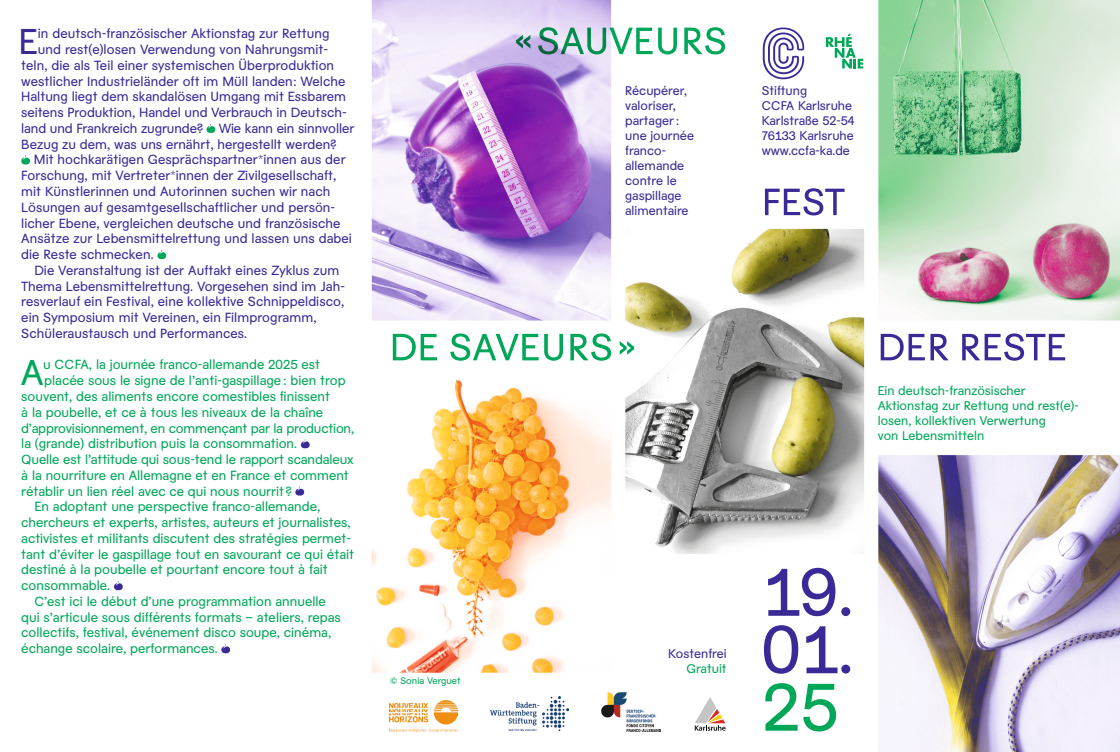
<style>
.page{position:relative;width:1120px;height:752px;background:#fff}
.page>*{position:absolute;margin:0;border:0;box-sizing:border-box;transform-origin:0 0}
.t1{font:35.38px "Perroquet";color:#3a2a97}
.t2{font:35.38px "Perroquet";color:#00a759}
.t3{font:13.12px "Perroquet";letter-spacing:.005em;color:#3a2a97}
.t4{font:13.12px "Perroquet";color:#00a759}
.t5{font:12.5px/15px "Perroquet";color:#3a2a97}
.t6{font:12.5px/15px "Perroquet";color:#00a759}
.t7{font:9.38px "Perroquet";color:#00a759}
</style>
<div class="page">
<img style="left:23px;top:0;width:1097px;height:751px">
<svg style="left:206px;top:124px;width:9px;height:9px"></svg>
<svg style="left:21px;top:155px;width:9px;height:9px"></svg>
<svg style="left:157px;top:250px;width:9px;height:9px"></svg>
<svg style="left:301px;top:439px;width:9px;height:9px"></svg>
<svg style="left:295px;top:486px;width:9px;height:9px"></svg>
<svg style="left:114px;top:581px;width:9px;height:9px"></svg>
<svg style="left:221px;top:644px;width:9px;height:9px"></svg>
<img style="left:602px;top:691px;width:58px;height:40px">
<svg style="left:695px;top:696px;width:30px;height:34px"></svg>
<img style="left:516px;top:27px;width:211px;height:27px">
<img style="left:880px;top:333px;width:185px;height:27px">
<img style="left:768px;top:567px;width:82px;height:49px">
<img style="left:764px;top:625px;width:86px;height:48px">
<img style="left:765px;top:682px;width:71px;height:49px">
<img style="left:765px;top:188px;width:79px;height:27px">
<img style="left:393px;top:333px;width:241px;height:27px">
<img style="left:491px;top:696px;width:77px;height:34px">
<img style="left:390px;top:695px;width:67px;height:40px">
<svg style="left:763px;top:27px;width:41px;height:52px"></svg>
<svg style="left:826px;top:33px;width:37px;height:35px"></svg>
<h1 class="t1" style="left:18px;top:22px;width:21px">E</h1>
<p class="t3" style="left:38px;top:26px;width:293px">in deutsch-französischer Aktionstag zur Rettung</p>
<p class="t3" style="left:38px;top:42px;width:292px">und rest(e)losen Verwendung von Nahrungsmit-</p>
<p class="t3" style="left:21px;top:58px;width:314px">teln, die als Teil einer systemischen Überproduktion</p>
<p class="t3" style="left:21px;top:74px;width:326px">westlicher Industrieländer oft im Müll landen: Welche</p>
<p class="t3" style="left:21px;top:89px;width:326px">Haltung liegt dem skandalösen Umgang mit Essbarem</p>
<p class="t3" style="left:21px;top:105px;width:327px">seitens Produktion, Handel und Verbrauch in Deutsch-</p>
<p class="t3" style="left:21px;top:121px;width:335px">land und Frankreich zugrunde? Wie kann ein sinnvoller</p>
<p class="t3" style="left:21px;top:137px;width:317px">Bezug zu dem, was uns ernährt, hergestellt werden?</p>
<p class="t3" style="left:34px;top:152px;width:313px">Mit hochkarätigen Gesprächspartner*innen aus der</p>
<p class="t3" style="left:21px;top:168px;width:317px">Forschung, mit Vertreter*innen der Zivilgesellschaft,</p>
<p class="t3" style="left:21px;top:184px;width:310px">mit Künstlerinnen und Autorinnen suchen wir nach</p>
<p class="t3" style="left:21px;top:200px;width:315px">Lösungen auf gesamtgesellschaftlicher und persön-</p>
<p class="t3" style="left:21px;top:215px;width:321px">licher Ebene, vergleichen deutsche und französische</p>
<p class="t3" style="left:21px;top:231px;width:332px">Ansätze zur Lebensmittelrettung und lassen uns dabei</p>
<p class="t3" style="left:21px;top:247px;width:134px">die Reste schmecken.</p>
<p class="t3" style="left:34px;top:263px;width:306px">Die Veranstaltung ist der Auftakt eines Zyklus zum</p>
<p class="t3" style="left:21px;top:278px;width:325px">Thema Lebensmittelrettung. Vorgesehen sind im Jah-</p>
<p class="t3" style="left:21px;top:294px;width:324px">resverlauf ein Festival, eine kollektive Schnippeldisco,</p>
<p class="t3" style="left:21px;top:310px;width:297px">ein Symposium mit Vereinen, ein Filmprogramm,</p>
<p class="t3" style="left:21px;top:326px;width:227px">Schüleraustausch und Performances.</p>
<h1 class="t2" style="left:21px;top:353px;width:24px">A</h1>
<p class="t4" style="left:43px;top:357px;width:278px">u CCFA, la journée franco-allemande 2025 est</p>
<p class="t4" style="left:44px;top:373px;width:303px">placée sous le signe de l’anti-gaspillage : bien trop</p>
<p class="t4" style="left:21px;top:389px;width:310px">souvent, des aliments encore comestibles finissent</p>
<p class="t4" style="left:21px;top:404px;width:303px">à la poubelle, et ce à tous les niveaux de la chaîne</p>
<p class="t4" style="left:21px;top:420px;width:334px">d’approvisionnement, en commençant par la production,</p>
<p class="t4" style="left:21px;top:436px;width:277px">la (grande) distribution puis la consommation.</p>
<p class="t4" style="left:21px;top:452px;width:334px">Quelle est l’attitude qui sous-tend le rapport scandaleux</p>
<p class="t4" style="left:21px;top:467px;width:329px">à la nourriture en Allemagne et en France et comment</p>
<p class="t4" style="left:21px;top:483px;width:272px">rétablir un lien réel avec ce qui nous nourrit ?</p>
<p class="t4" style="left:34px;top:499px;width:287px">En adoptant une perspective franco-allemande,</p>
<p class="t4" style="left:21px;top:515px;width:331px">chercheurs et experts, artistes, auteurs et journalistes,</p>
<p class="t4" style="left:21px;top:530px;width:331px">activistes et militants discutent des stratégies permet-</p>
<p class="t4" style="left:21px;top:546px;width:334px">tant d’éviter le gaspillage tout en savourant ce qui était</p>
<p class="t4" style="left:21px;top:562px;width:308px">destiné à la poubelle et pourtant encore tout à fait</p>
<p class="t4" style="left:21px;top:578px;width:90px">consommable.</p>
<p class="t4" style="left:34px;top:593px;width:293px">C’est ici le début d’une programmation annuelle</p>
<p class="t4" style="left:21px;top:609px;width:321px">qui s’articule sous différents formats – ateliers, repas</p>
<p class="t4" style="left:21px;top:625px;width:311px">collectifs, festival, événement disco soupe, cinéma,</p>
<p class="t4" style="left:21px;top:641px;width:198px">échange scolaire, performances.</p>
<p class="t7" style="left:390px;top:675px;width:72px">© Sonia Verguet</p>
<p class="t5" style="left:625px;top:83px;width:70px">Récupérer, valoriser, partager : une journée franco&shy;allemande contre le gaspillage alimentaire</p>
<p class="t5" style="left:761px;top:83px;width:95px">Stiftung<br>CCFA Karlsruhe<br>Karlstraße 52-54<br>76133 Karlsruhe www.ccfa-ka.de</p>
<p class="t6" style="left:878px;top:383px;width:202px">Ein deutsch-französischer<br>Aktionstag zur Rettung und rest(e)- losen, kollektiven Verwertung<br>von Lebensmitteln</p>
<p class="t5" style="left:668px;top:646px;width:60px">Kostenfrei</p>
<p class="t6" style="left:686px;top:661px;width:42px">Gratuit</p>
</div>
